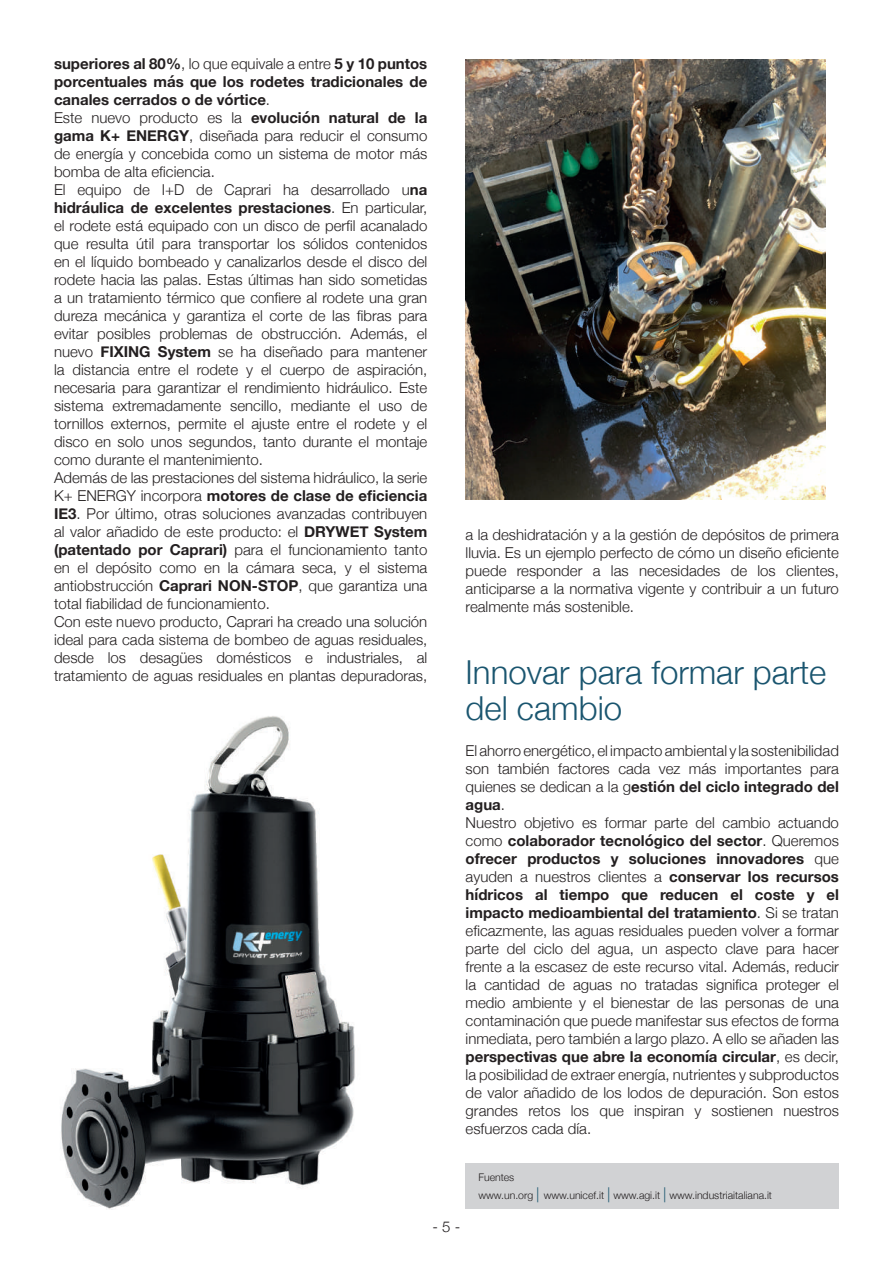
<style>
.page{position:relative;width:893px;height:1263px;background:#fff}
.page>*{position:absolute;margin:0;border:0;box-sizing:border-box;transform-origin:0 0}
.t1{font:300 33px/36px "Helvetica Neue";color:#1a556f}
.t2{font:300 15px/18px "Helvetica Neue";color:#231f20}
.t3{font:300 10.5px/18px "Helvetica Neue";color:#231f20}
.s1{font-weight:700}
.s2{font-size:15px;color:#1a556f}
</style>
<div class="page">
<img style="left:61px;top:716px;width:294px;height:494px">
<img style="left:466px;top:60px;width:359px;height:440px">
<div style="left:466px;top:1164px;width:373px;height:45px;background:#d1d2d4"></div>
<p class="t2" style="left:54px;top:53px;width:375px"><span class="s1">superiores al 80%</span>, lo que equivale a entre <span class="s1">5 y 10 puntos porcentuales más que los rodetes tradicionales de canales cerrados o de vórtice</span>.<br>Este nuevo producto es la <span class="s1">evolución natural de la gama K+ ENERGY</span>, diseñada para reducir el consumo de energía y concebida como un sistema de motor más bomba de alta eficiencia.<br>El equipo de I+D de Caprari ha desarrollado u<span class="s1">na hidráulica de excelentes prestaciones</span>. En particular, el rodete está equipado con un disco de perfil acanalado que resulta útil para transportar los sólidos contenidos en el líquido bombeado y canalizarlos desde el disco del rodete hacia las palas. Estas últimas han sido sometidas a un tratamiento térmico que confiere al rodete una gran dureza mecánica y garantiza el corte de las fibras para evitar posibles problemas de obstrucción. Además, el nuevo <span class="s1">FIXING System</span> se ha diseñado para mantener la distancia entre el rodete y el cuerpo de aspiración, necesaria para garantizar el rendimiento hidráulico. Este sistema extremadamente sencillo, mediante el uso de tornillos externos, permite el ajuste entre el rodete y el disco en solo unos segundos, tanto durante el montaje como durante el mantenimiento.<br>Además de las prestaciones del sistema hidráulico, la serie K+ ENERGY incorpora <span class="s1">motores de clase de eficiencia IE3</span>. Por último, otras soluciones avanzadas contribuyen al valor añadido de este producto: el <span class="s1">DRYWET System (patentado por Caprari)</span> para el funcionamiento tanto en el depósito como en la cámara seca, y el sistema antiobstrucción <span class="s1">Caprari NON-STOP</span>, que garantiza una total fiabilidad de funcionamiento.<br>Con este nuevo producto, Caprari ha creado una solución ideal para cada sistema de bombeo de aguas residuales, desde los desagües domésticos e industriales, al tratamiento de aguas residuales en plantas depuradoras,</p>
<p class="t2" style="left:466px;top:524px;width:375px;text-align:justify">a la deshidratación y a la gestión de depósitos de primera lluvia. Es un ejemplo perfecto de cómo un diseño eficiente puede responder a las necesidades de los clientes, anticiparse a la normativa vigente y contribuir a un futuro realmente más sostenible.</p>
<h1 class="t1" style="left:466px;top:651px;width:362px">Innovar para formar parte del cambio</h1>
<p class="t2" style="left:466px;top:740px;width:375px">El ahorro energético, el impacto ambiental y la sostenibilidad son también factores cada vez más importantes para quienes se dedican a la g<span class="s1">estión del ciclo integrado del agua</span>.<br>Nuestro objetivo es formar parte del cambio actuando como <span class="s1">colaborador tecnológico del sector</span>. Queremos <span class="s1">ofrecer productos y soluciones innovadores</span> que ayuden a nuestros clientes a <span class="s1">conservar los recursos hídricos al tiempo que reducen el coste y el impacto medioambiental del tratamiento</span>. Si se tratan eficazmente, las aguas residuales pueden volver a formar parte del ciclo del agua, un aspecto clave para hacer frente a la escasez de este recurso vital. Además, reducir la cantidad de aguas no tratadas significa proteger el medio ambiente y el bienestar de las personas de una contaminación que puede manifestar sus efectos de forma inmediata, pero también a largo plazo. A ello se añaden las <span class="s1">perspectivas que abre la economía circular</span>, es decir, la posibilidad de extraer energía, nutrientes y subproductos de valor añadido de los lodos de depuración. Son estos grandes retos los que inspiran y sostienen nuestros esfuerzos cada día.</p>
<p class="t3" style="left:478px;top:1168px;width:295px">Fuentes<br>www.un.org <span class="s2">|</span> www.unicef.it <span class="s2">|</span> www.agi.it <span class="s2">|</span> www.industriaitaliana.it</p>
<p class="t2" style="left:433px;top:1216px;width:29px">- 5 -</p>
</div>
